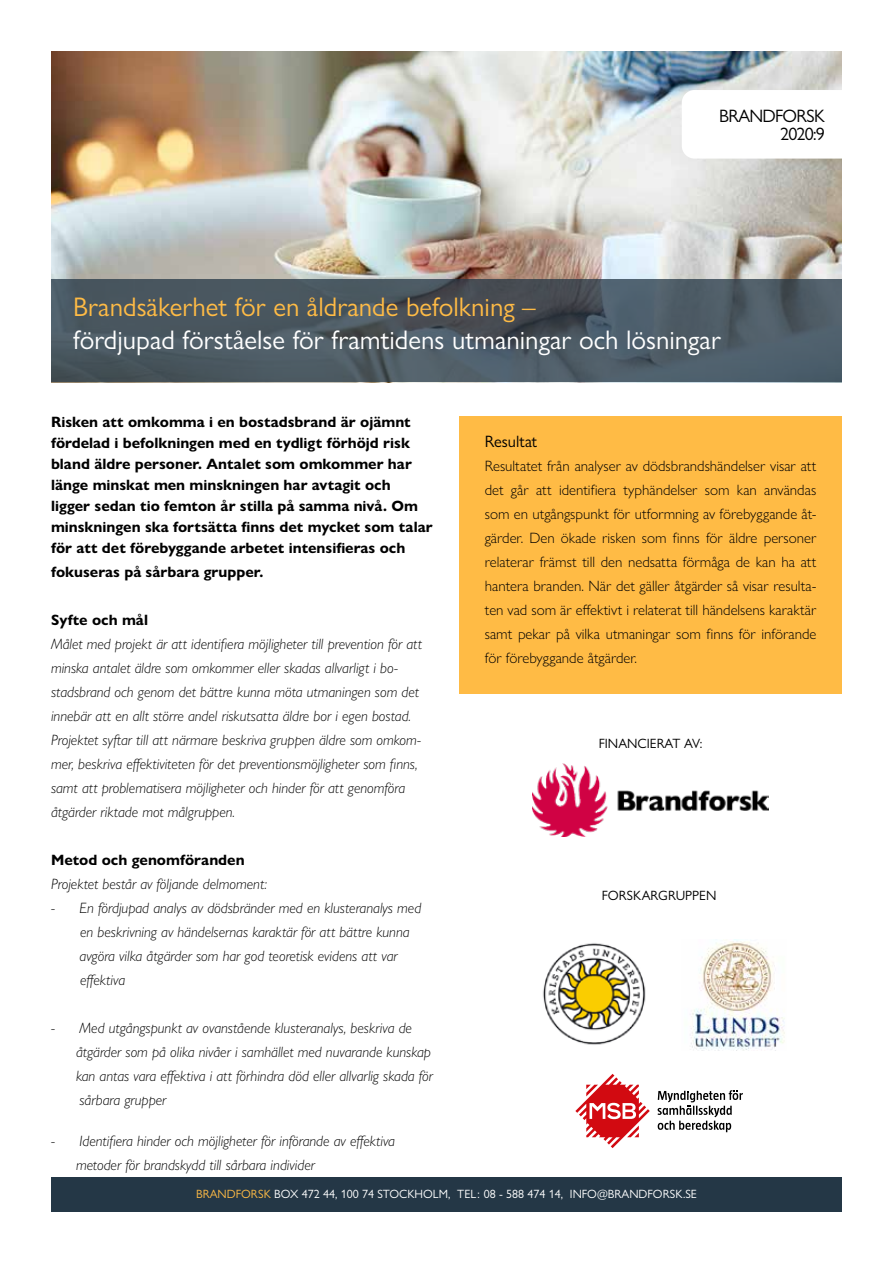
<style>
.page{position:relative;width:893px;height:1263px;background:#fff}
.page>*{position:absolute;margin:0;border:0;box-sizing:border-box;transform-origin:0 0}
.t1{font:27px "Gill Sans Nova";color:#fff}
.t2{font:27px "Gill Sans Nova";color:#ffbb45}
.t3{font:18px/18.6px "Gill Sans Nova";letter-spacing:-.04em;color:#000;text-align:right}
.t4{font:16.5px "Gill Sans Nova";color:#000}
.t5{font:italic 300 15px/24px "Gill Sans Nova";color:#000}
.t6{font:300 15px/24px "Gill Sans Nova";color:#000;text-align:justify}
.t7{font:700 15px/21px "Gill Sans Nova";color:#000}
.t8{font:13.5px "Gill Sans Nova";color:#000}
.t9{font:12px "Gill Sans Nova";color:#fff}
.s1{color:#ffbb45}
</style>
<div class="page">
<div style="left:51px;top:1178px;width:791px;height:34px;background:#243746"></div>
<img style="left:51px;top:51px;width:791px;height:228px">
<svg style="left:51px;top:279px;width:791px;height:103px;background:#4b5861"></svg>
<div style="left:682px;top:90px;width:173px;height:69px;background:#fff;border-radius:13px"></div>
<div style="left:459px;top:416px;width:383px;height:277px;background:#ffbb45"></div>
<img style="left:691px;top:940px;width:94px;height:111px">
<img style="left:543px;top:943px;width:103px;height:102px">
<img style="left:533px;top:764px;width:236px;height:72px">
<svg style="left:575px;top:1074px;width:75px;height:74px"></svg>
<svg style="left:657px;top:1090px;width:86px;height:42px"></svg>
<p class="t3" style="left:719px;top:106px;width:107px">BRANDFORSK<br>2020:9</p>
<h1 class="t2" style="left:73px;top:290px;width:464px">Brandsäkerhet för en åldrande befolkning –</h1>
<h1 class="t1" style="left:73px;top:323px;width:649px">fördjupad förståelse för framtidens utmaningar och lösningar</h1>
<p class="t7" style="left:51px;top:411px;width:383px">Risken att omkomma i en bostadsbrand är ojämnt fördelad i befolkningen med en tydligt förhöjd risk bland äldre personer. Antalet som omkommer har länge minskat men minskningen har avtagit och ligger sedan tio femton år stilla på samma nivå. Om minskningen ska fortsätta finns det mycket som talar för att det förebyggande arbetet intensifieras och</p>
<p class="t7" style="left:51px;top:561px;width:214px">fokuseras på sårbara grupper.</p>
<p class="t7" style="left:51px;top:609px;width:99px">Syfte och mål</p>
<p class="t5" style="left:51px;top:632px;width:372px">Målet med projekt är att identifiera möjligheter till prevention för att minska antalet äldre som omkommer eller skadas allvarligt i bo&shy;stadsbrand och genom det bättre kunna möta utmaningen som det innebär att en allt större andel riskutsatta äldre bor i egen bostad.<br>Projektet syftar till att närmare beskriva gruppen äldre som omkom&shy;mer, beskriva effektiviteten för det preventionsmöjligheter som finns, samt att problematisera möjligheter och hinder för att genomföra åtgärder riktade mot målgruppen.</p>
<p class="t7" style="left:51px;top:849px;width:195px">Metod och genomföranden</p>
<p class="t5" style="left:51px;top:872px;width:218px">Projektet består av följande delmoment:</p>
<p class="t5" style="left:80px;top:896px;width:343px;text-indent:-29px">- En fördjupad analys av dödsbränder med en klusteranalys med en beskrivning av händelsernas karaktär för att bättre kunna avgöra vilka åtgärder som har god teoretisk evidens att var effektiva</p>
<p class="t5" style="left:76px;top:1016px;width:358px;text-indent:-25px">- Med utgångspunkt av ovanstående klusteranalys, beskriva de åtgärder som på olika nivåer i samhället med nuvarande kunskap kan antas vara effektiva i att förhindra död eller allvarlig skada för sårbara grupper</p>
<p class="t5" style="left:76px;top:1128px;width:321px;text-indent:-25px">- Identifiera hinder och möjligheter för införande av effektiva metoder för brandskydd till sårbara individer</p>
<p class="t4" style="left:485px;top:431px;width:54px">Resultat</p>
<p class="t6" style="left:485px;top:453px;width:333px">Resultatet från analyser av dödsbrandshändelser visar att det går att identifiera typhändelser som kan användas som en utgångspunkt för utformning av förebyggande åt&shy;gärder. Den ökade risken som finns för äldre personer relaterar främst till den nedsatta förmåga de kan ha att hantera branden. När det gäller åtgärder så visar resulta&shy;ten vad som är effektivt i relaterat till händelsens karaktär samt pekar på vilka utmaningar som finns för införande för förebyggande åtgärder.</p>
<p class="t8" style="left:599px;top:735px;width:105px">FINANCIERAT AV:</p>
<p class="t8" style="left:602px;top:887px;width:116px">FORSKARGRUPPEN</p>
<p class="t9" style="left:196px;top:1187px;width:502px"><span class="s1">BRANDFORSK</span> BOX 472 44, 100 74 STOCKHOLM, TEL: 08 - 588 474 14, INFO@BRANDFORSK.SE</p>
</div>
